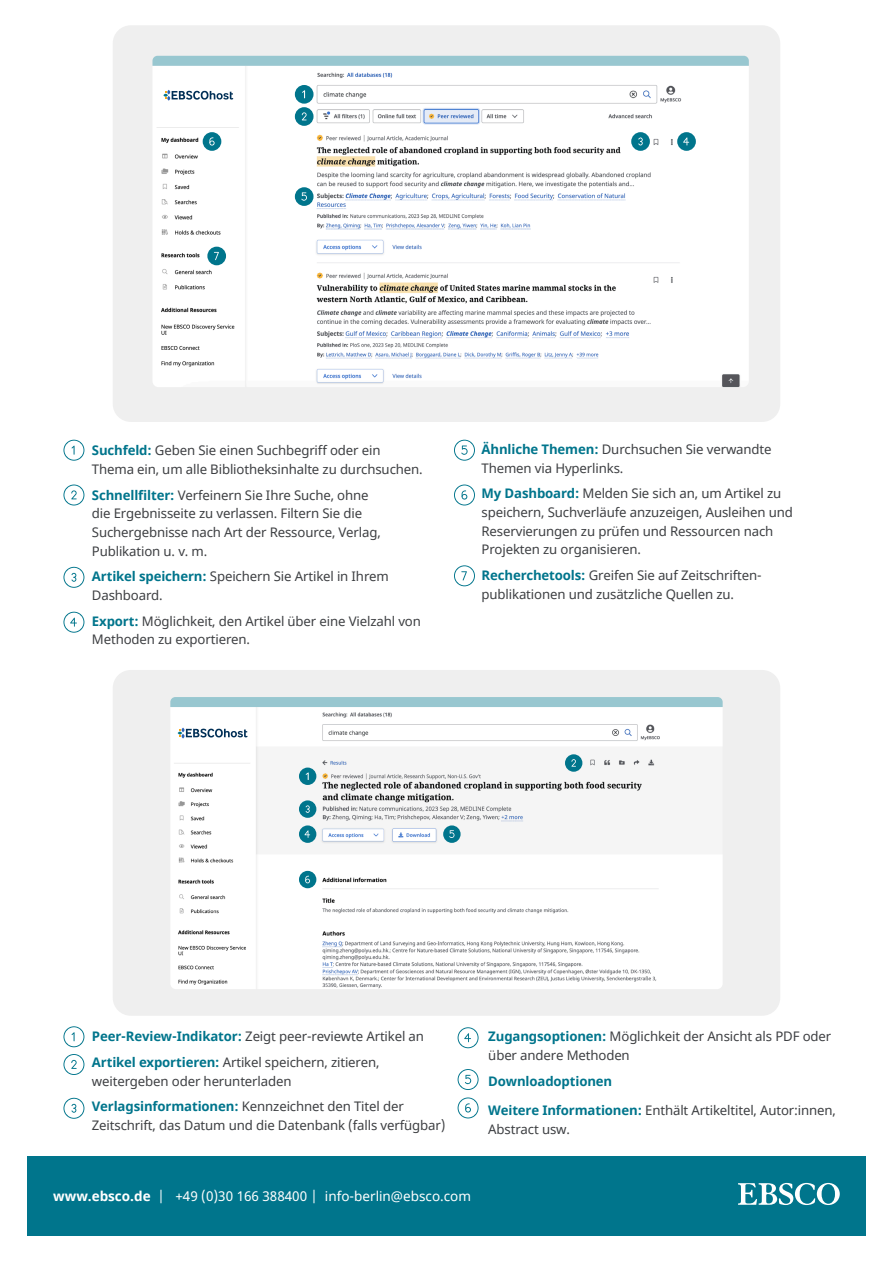
<style>
.page{position:relative;width:893px;height:1263px;background:#fff}
.page>*{position:absolute;margin:0;border:0;box-sizing:border-box;transform-origin:0 0}
.t1{font:13.5px "Noto Sans";color:#fff}
.t2{font:13.2px/18.8px "Noto Sans";letter-spacing:-.01em;color:#3d3f42}
.t3{font:700 13.2px "Noto Sans";letter-spacing:-.01em;color:#00758c}
.s1{font-weight:700;color:#00758c}
.s2{font-weight:700}
</style>
<div class="page">
<div style="left:113px;top:25px;width:667px;height:397px;background:#efefef;border-radius:18px"></div>
<div style="left:113px;top:670px;width:667px;height:346px;background:#efefef;border-radius:18px"></div>
<img style="left:171px;top:707px;width:551px;height:282px">
<div style="left:170px;top:697px;width:553px;height:10px;background:#98c7d0"></div>
<div style="left:182px;top:715px;width:61px;height:43px;background:#fff"></div>
<svg style="left:178px;top:728px;width:70px;height:10px"></svg>
<img style="left:153px;top:66px;width:596px;height:321px">
<svg style="left:152px;top:56px;width:597px;height:10px;background:#9ac7d0"></svg>
<div style="left:168px;top:77px;width:61px;height:43px;background:#fff"></div>
<svg style="left:163px;top:90px;width:70px;height:11px"></svg>
<svg style="left:63px;top:440px;width:21px;height:21px"></svg>
<svg style="left:63px;top:1026px;width:21px;height:21px"></svg>
<svg style="left:63px;top:484px;width:21px;height:21px"></svg>
<svg style="left:63px;top:1054px;width:21px;height:21px"></svg>
<svg style="left:63px;top:567px;width:21px;height:21px"></svg>
<svg style="left:63px;top:1098px;width:21px;height:21px"></svg>
<svg style="left:63px;top:612px;width:21px;height:21px"></svg>
<svg style="left:458px;top:1027px;width:21px;height:21px"></svg>
<svg style="left:454px;top:440px;width:21px;height:21px"></svg>
<svg style="left:458px;top:1069px;width:21px;height:21px"></svg>
<svg style="left:454px;top:484px;width:21px;height:21px"></svg>
<svg style="left:458px;top:1097px;width:21px;height:21px"></svg>
<svg style="left:454px;top:565px;width:21px;height:21px"></svg>
<div style="left:295px;top:85px;width:18px;height:19px;background:#00758c;border-radius:50%"></div>
<svg style="left:302px;top:90px;width:3px;height:8px"></svg>
<div style="left:295px;top:107px;width:18px;height:19px;background:#00758c;border-radius:50%"></div>
<svg style="left:302px;top:112px;width:5px;height:8px"></svg>
<div style="left:631px;top:132px;width:19px;height:19px;background:#00758c;border-radius:50%"></div>
<svg style="left:638px;top:137px;width:5px;height:8px"></svg>
<div style="left:295px;top:187px;width:18px;height:19px;background:#00758c;border-radius:50%"></div>
<svg style="left:301px;top:192px;width:6px;height:9px"></svg>
<div style="left:203px;top:132px;width:18px;height:19px;background:#00758c;border-radius:50%"></div>
<svg style="left:209px;top:137px;width:6px;height:9px"></svg>
<div style="left:207px;top:247px;width:19px;height:18px;background:#00758c;border-radius:50%"></div>
<svg style="left:214px;top:252px;width:5px;height:8px"></svg>
<div style="left:677px;top:132px;width:19px;height:19px;background:#00758c;border-radius:50%"></div>
<svg style="left:683px;top:137px;width:6px;height:8px"></svg>
<div style="left:299px;top:767px;width:17px;height:18px;background:#00758c;border-radius:50%"></div>
<svg style="left:306px;top:772px;width:3px;height:8px"></svg>
<div style="left:565px;top:754px;width:17px;height:18px;background:#00758c;border-radius:50%"></div>
<svg style="left:571px;top:759px;width:5px;height:8px"></svg>
<div style="left:299px;top:800px;width:17px;height:18px;background:#00758c;border-radius:50%"></div>
<svg style="left:306px;top:805px;width:4px;height:8px"></svg>
<div style="left:443px;top:825px;width:18px;height:18px;background:#00758c;border-radius:50%"></div>
<svg style="left:449px;top:830px;width:5px;height:8px"></svg>
<div style="left:299px;top:871px;width:17px;height:17px;background:#00758c;border-radius:50%"></div>
<svg style="left:305px;top:876px;width:5px;height:7px"></svg>
<div style="left:299px;top:825px;width:17px;height:18px;background:#00758c;border-radius:50%"></div>
<svg style="left:304px;top:830px;width:6px;height:8px"></svg>
<div style="left:28px;top:1156px;width:838px;height:80px;background:#00758c"></div>
<svg style="left:738px;top:1183px;width:102px;height:22px"></svg>
<p class="t2" style="left:92px;top:442px;width:332px"><span class="s1">Suchfeld:</span> Geben Sie einen Suchbegriff oder ein<br>Thema ein, um alle Bibliotheksinhalte zu durchsuchen.</p>
<p class="t2" style="left:92px;top:486px;width:290px"><span class="s1">Schnellfilter:</span> Verfeinern Sie Ihre Suche, ohne die Ergebnisseite zu verlassen. Filtern Sie die Suchergebnisse nach Art der Ressource, Verlag, Publikation u. v. m.</p>
<p class="t2" style="left:92px;top:568px;width:298px"><span class="s1">Artikel speichern:</span> Speichern Sie Artikel in Ihrem<br>Dashboard.</p>
<p class="t2" style="left:92px;top:612px;width:331px"><span class="s1">Export:</span> Möglichkeit, den Artikel über eine Vielzahl von<br>Methoden zu exportieren.</p>
<p class="t2" style="left:482px;top:440px;width:292px"><span class="s1">Ähnliche Themen:</span> Durchsuchen Sie verwandte<br>Themen via Hyperlinks.</p>
<p class="t2" style="left:482px;top:484px;width:313px"><span class="s1">My Dashboard:</span> Melden Sie sich an, um Artikel zu speichern, Suchverläufe anzuzeigen, Ausleihen und Reservierungen zu prüfen und Ressourcen nach Projekten zu organisieren.</p>
<p class="t2" style="left:482px;top:566px;width:281px"><span class="s1">Recherchetools:</span> Greifen Sie auf Zeitschriften&shy;publikationen und zusätzliche Quellen zu.</p>
<p class="t2" style="left:92px;top:1028px;width:334px"><span class="s1">Peer-Review-Indikator:</span> Zeigt peer-reviewte Artikel an</p>
<p class="t2" style="left:92px;top:1053px;width:289px"><span class="s1">Artikel exportieren:</span> Artikel speichern, zitieren, weitergeben oder herunterladen</p>
<p class="t2" style="left:92px;top:1097px;width:355px"><span class="s1">Verlagsinformationen:</span> Kennzeichnet den Titel der<br>Zeitschrift, das Datum und die Datenbank (falls verfügbar)</p>
<p class="t2" style="left:488px;top:1028px;width:344px"><span class="s1">Zugangsoptionen:</span> Möglichkeit der Ansicht als PDF oder über andere Methoden</p>
<p class="t3" style="left:488px;top:1071px;width:125px">Downloadoptionen</p>
<p class="t2" style="left:488px;top:1101px;width:349px"><span class="s1">Weitere Informationen:</span> Enthält Artikeltitel, Autor:innen,<br>Abstract usw.</p>
<p class="t1" style="left:53px;top:1186px;width:419px"><span class="s2">www.ebsco.de</span> | +49 (0)30 166 388400 | info-berlin@ebsco.com</p>
</div>
